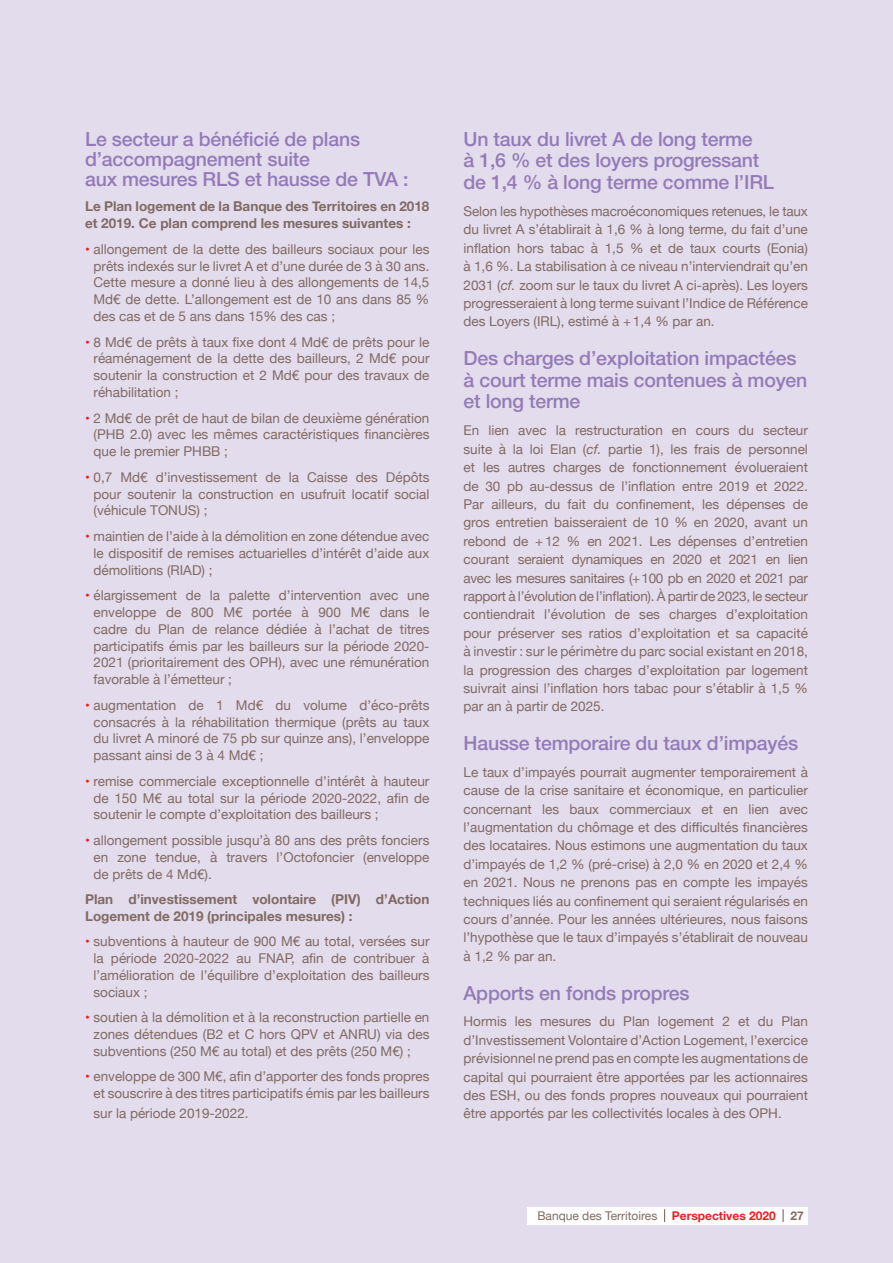
<style>
.page{position:relative;width:893px;height:1263px;background:#e3dcec}
.page>*{position:absolute;margin:0;border:0;box-sizing:border-box;transform-origin:0 0}
.t1{font:500 19.5px/21.8px "Helvetica Neue LT Std";letter-spacing:-.01em;color:#937bb8}
.t2{font:13.5px/18.5px "Helvetica Neue";color:#806a63;text-align:justify}
.t3{font:700 13.5px/16.8px "Helvetica Neue";color:#806a63}
.t4{font:12px "Helvetica Neue";color:#806a63}
.s1{color:#ee1d23}
.s2{font-style:italic}
.s3{font-weight:700;color:#ee1d23}
.s4{font-weight:700}
</style>
<div class="page">
<div style="left:527px;top:1208px;width:281px;height:17px;background:#fff"></div>
<svg style="left:664px;top:1209px;width:1px;height:13px"></svg>
<svg style="left:782px;top:1209px;width:2px;height:13px"></svg>
<p class="t1" style="left:85px;top:129px;width:325px;line-height:20.1px">Le secteur a bénéficié de plans d’accompagnement suite<br>aux mesures RLS et hausse de TVA :</p>
<p class="t3" style="left:85px;top:199px;width:346px">Le Plan logement de la Banque des Territoires en 2018 et 2019. Ce plan comprend les mesures suivantes :</p>
<p class="t2" style="left:94px;top:241px;width:337px;line-height:16.8px;text-indent:-8px"><span class="s1">•</span> allongement de la dette des bailleurs sociaux pour les prêts indexés sur le livret A et d’une durée de 3 à 30 ans.<br>Cette mesure a donné lieu à des allongements de 14,5<br>Md€ de dette. L’allongement est de 10 ans dans 85 % des cas et de 5 ans dans 15% des cas ;</p>
<p class="t2" style="left:94px;top:334px;width:337px;line-height:16.8px;text-indent:-8px"><span class="s1">•</span> 8 Md€ de prêts à taux fixe dont 4 Md€ de prêts pour le réaménagement de la dette des bailleurs, 2 Md€ pour soutenir la construction et 2 Md€ pour des travaux de réhabilitation ;</p>
<p class="t2" style="left:94px;top:410px;width:337px;line-height:16.8px;text-indent:-8px"><span class="s1">•</span> 2 Md€ de prêt de haut de bilan de deuxième génération (PHB 2.0) avec les mêmes caractéristiques financières que le premier PHBB ;</p>
<p class="t2" style="left:94px;top:469px;width:337px;line-height:16.8px;text-indent:-8px"><span class="s1">•</span> 0,7 Md€ d’investissement de la Caisse des Dépôts pour soutenir la construction en usufruit locatif social (véhicule TONUS) ;</p>
<p class="t2" style="left:94px;top:528px;width:337px;line-height:16.8px;text-indent:-8px"><span class="s1">•</span> maintien de l’aide à la démolition en zone détendue avec le dispositif de remises actuarielles d’intérêt d’aide aux démolitions (RIAD) ;</p>
<p class="t2" style="left:94px;top:587px;width:337px;line-height:16.8px;text-indent:-8px"><span class="s1">•</span> élargissement de la palette d’intervention avec une enveloppe de 800 M€ portée à 900 M€ dans le cadre du Plan de relance dédiée à l’achat de titres participatifs émis par les bailleurs sur la période 2020- 2021 (prioritairement des OPH), avec une rémunération favorable à l’émetteur ;</p>
<p class="t2" style="left:94px;top:697px;width:337px;line-height:16.8px;text-indent:-8px"><span class="s1">•</span> augmentation de 1 Md€ du volume d’éco-prêts consacrés à la réhabilitation thermique (prêts au taux du livret A minoré de 75 pb sur quinze ans), l’enveloppe passant ainsi de 3 à 4 Md€ ;</p>
<p class="t2" style="left:94px;top:773px;width:337px;line-height:16.8px;text-indent:-8px"><span class="s1">•</span> remise commerciale exceptionnelle d’intérêt à hauteur de 150 M€ au total sur la période 2020-2022, afin de soutenir le compte d’exploitation des bailleurs ;</p>
<p class="t2" style="left:94px;top:832px;width:337px;line-height:16.8px;text-indent:-8px"><span class="s1">•</span> allongement possible jusqu’à 80 ans des prêts fonciers en zone tendue, à travers l’Octofoncier (enveloppe de prêts de 4 Md€).</p>
<p class="t3" style="left:85px;top:891px;width:346px">Plan d’investissement volontaire (PIV) d’Action<br>Logement de 2019 (principales mesures) :</p>
<p class="t2" style="left:94px;top:934px;width:337px;line-height:16.8px;text-indent:-8px"><span class="s1">•</span> subventions à hauteur de 900 M€ au total, versées sur la période 2020-2022 au FNAP, afin de contribuer à l’amélioration de l’équilibre d’exploitation des bailleurs sociaux ;</p>
<p class="t2" style="left:94px;top:1010px;width:337px;line-height:16.8px;text-indent:-8px"><span class="s1">•</span> soutien à la démolition et à la reconstruction partielle en zones détendues (B2 et C hors QPV et ANRU) via des subventions (250 M€ au total) et des prêts (250 M€) ;</p>
<p class="t2" style="left:85px;top:1069px;width:346px;line-height:16.8px;text-align:right"><span class="s1">•</span> enveloppe de 300 M€, afin d’apporter des fonds propres et souscrire à des titres participatifs émis par les bailleurs</p>
<p class="t2" style="left:94px;top:1105px;width:157px">sur la période 2019-2022.</p>
<p class="t1" style="left:463px;top:128px;width:312px">Un taux du livret A de long terme<br>à 1,6 % et des loyers progressant de 1,4 % à long terme comme l’IRL</p>
<p class="t2" style="left:463px;top:203px;width:346px">Selon les hypothèses macroéconomiques retenues, le taux du livret A s’établirait à 1,6 % à long terme, du fait d’une inflation hors tabac à 1,5 % et de taux courts (Eonia) à 1,6 %. La stabilisation à ce niveau n’interviendrait qu’en 2031 (<span class="s2">cf.</span> zoom sur le taux du livret A ci-après). Les loyers progresseraient à long terme suivant l’Indice de Référence des Loyers (IRL), estimé à +1,4 % par an.</p>
<p class="t1" style="left:463px;top:347px;width:345px">Des charges d’exploitation impactées à court terme mais contenues à moyen et long terme</p>
<p class="t2" style="left:463px;top:422px;width:346px">En lien avec la restructuration en cours du secteur suite à la loi Elan (<span class="s2">cf.</span> partie 1), les frais de personnel et les autres charges de fonctionnement évolueraient de 30 pb au-dessus de l’inflation entre 2019 et 2022.<br>Par ailleurs, du fait du confinement, les dépenses de gros entretien baisseraient de 10 % en 2020, avant un rebond de +12 % en 2021. Les dépenses d’entretien courant seraient dynamiques en 2020 et 2021 en lien avec les mesures sanitaires (+100 pb en 2020 et 2021 par rapport à l’évolution de l’inflation). À partir de 2023, le secteur contiendrait l’évolution de ses charges d’exploitation pour préserver ses ratios d’exploitation et sa capacité à investir : sur le périmètre du parc social existant en 2018, la progression des charges d’exploitation par logement suivrait ainsi l’inflation hors tabac pour s’établir à 1,5 % par an à partir de 2025.</p>
<p class="t1" style="left:463px;top:732px;width:336px">Hausse temporaire du taux d’impayés</p>
<p class="t2" style="left:463px;top:764px;width:346px">Le taux d’impayés pourrait augmenter temporairement à cause de la crise sanitaire et économique, en particulier concernant les baux commerciaux et en lien avec l’augmentation du chômage et des difficultés financières des locataires. Nous estimons une augmentation du taux d’impayés de 1,2 % (pré-crise) à 2,0 % en 2020 et 2,4 % en 2021. Nous ne prenons pas en compte les impayés techniques liés au confinement qui seraient régularisés en cours d’année. Pour les années ultérieures, nous faisons l’hypothèse que le taux d’impayés s’établirait de nouveau à 1,2 % par an.</p>
<p class="t1" style="left:463px;top:981px;width:228px">Apports en fonds propres</p>
<p class="t2" style="left:463px;top:1013px;width:346px">Hormis les mesures du Plan logement 2 et du Plan d’Investissement Volontaire d’Action Logement, l’exercice prévisionnel ne prend pas en compte les augmentations de capital qui pourraient être apportées par les actionnaires des ESH, ou des fonds propres nouveaux qui pourraient être apportés par les collectivités locales à des OPH.</p>
<p class="t4" style="left:537px;top:1207px;width:268px">Banque des Territoires <span class="s3">Perspectives 2020</span> <span class="s4">27</span></p>
</div>
